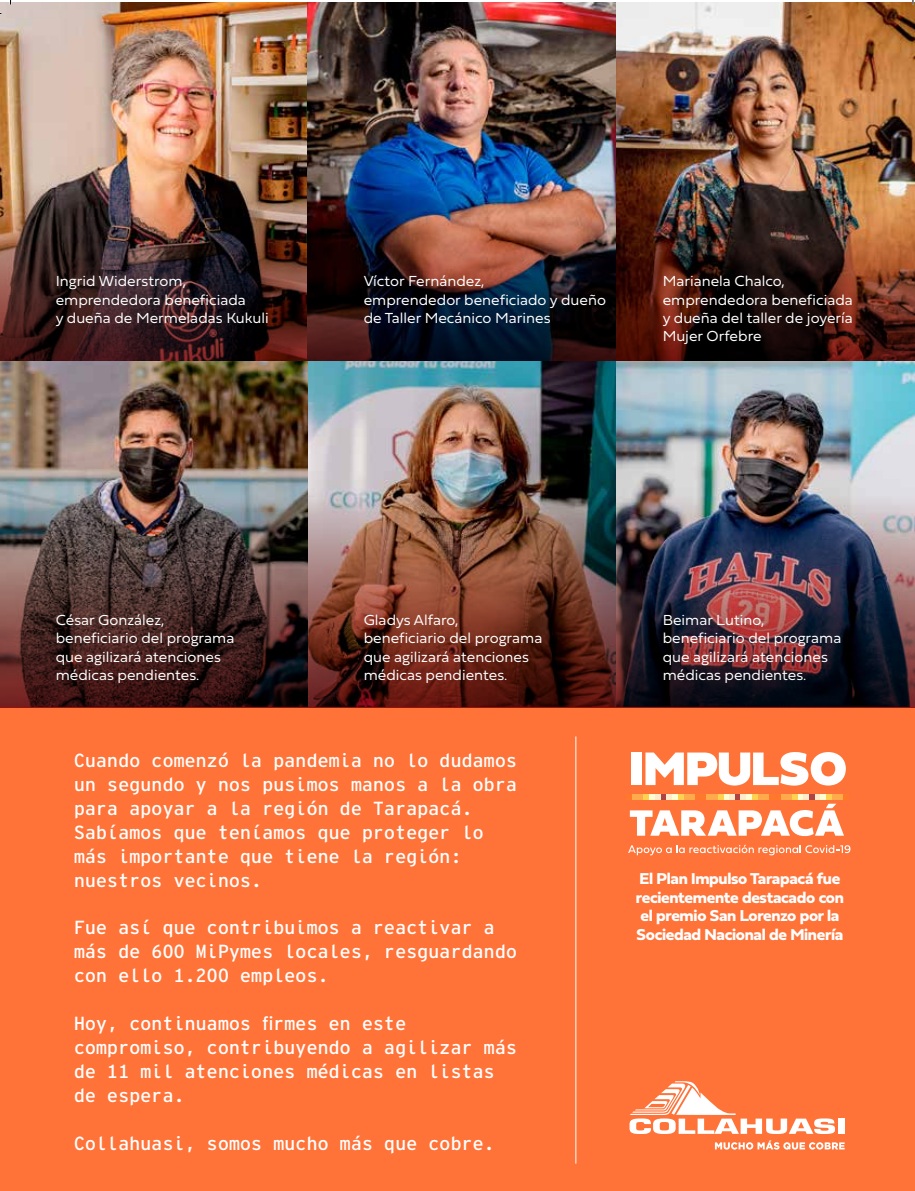
<style>
.page{position:relative;width:915px;height:1191px;background:#fff}
.page>*{position:absolute;margin:0;border:0;box-sizing:border-box;transform-origin:0 0}
.t1{font:18.9px/23.9px "Interstate Mono";letter-spacing:-.02em;color:#fff}
.t2{font:700 16.5px/18.6px "Fieldwork Hum";letter-spacing:-.02em;color:#fff}
.t3{font:15.15px/18.1px "Fieldwork Hum Light";color:#fff}
</style>
<div class="page">
<img style="left:615px;top:361px;width:299px;height:133px">
<img style="left:307px;top:361px;width:308px;height:133px">
<img style="left:0;top:361px;width:307px;height:133px">
<div style="left:0;top:708px;width:914px;height:483px;background:#ff7338"></div>
<img style="left:0;top:3px;width:914px;height:179px">
<hr style="left:575px;top:736px;width:1px;height:427px;background:#fff">
<div style="left:837px;top:1118px;width:7px;height:15px;background:#fff"></div>
<svg style="left:714px;top:1140px;width:130px;height:9px"></svg>
<svg style="left:629px;top:1081px;width:205px;height:53px"></svg>
<svg style="left:628px;top:845px;width:222px;height:10px"></svg>
<svg style="left:626px;top:794px;width:222px;height:42px"></svg>
<div style="left:631px;top:752px;width:10px;height:33px;background:#fff"></div>
<svg style="left:645px;top:752px;width:200px;height:33px"></svg>
<img style="left:0;top:182px;width:914px;height:179px">
<img style="left:0;top:494px;width:914px;height:214px">
<p class="t3" style="left:56px;top:271px;width:215px">Ingrid Widerstrom, emprendedora beneficiada<br>y dueña de Mermeladas Kukuli</p>
<p class="t3" style="left:363px;top:271px;width:244px">Víctor Fernández,<br>emprendedor beneficiado y dueño de Taller Mecánico Marines</p>
<p class="t3" style="left:662px;top:271px;width:192px">Marianela Chalco, emprendedora beneficiada y dueña del taller de joyería<br>Mujer Orfebre</p>
<p class="t3" style="left:56px;top:610px;width:180px">César González, beneficiario del programa que agilizará atenciones médicas pendientes.</p>
<p class="t3" style="left:363px;top:610px;width:180px">Gladys Alfaro, beneficiario del programa que agilizará atenciones médicas pendientes.</p>
<p class="t1" style="left:74px;top:748px;width:445px">Cuando comenzó la pandemia no lo dudamos un segundo y nos pusimos manos a la obra para apoyar a la región de Tarapacá.<br>Sabíamos que teníamos que proteger lo más importante que tiene la región: nuestros vecinos.</p>
<p class="t1" style="left:74px;top:915px;width:445px">Fue así que contribuimos a reactivar a más de 600 MiPymes locales, resguardando con ello 1.200 empleos.</p>
<p class="t1" style="left:74px;top:1011px;width:445px">Hoy, continuamos firmes en este compromiso, contribuyendo a agilizar más de 11 mil atenciones médicas en listas de espera.</p>
<p class="t1" style="left:74px;top:1130px;width:422px">Collahuasi, somos mucho más que cobre.</p>
<p class="t3" style="left:662px;top:610px;width:180px">Beimar Lutino, beneficiario del programa que agilizará atenciones médicas pendientes.</p>
<p class="t2" style="left:635px;top:868px;width:209px">El Plan Impulso Tarapacá fue recientemente destacado con el premio San Lorenzo por la<br>Sociedad Nacional de Minería</p>
</div>
